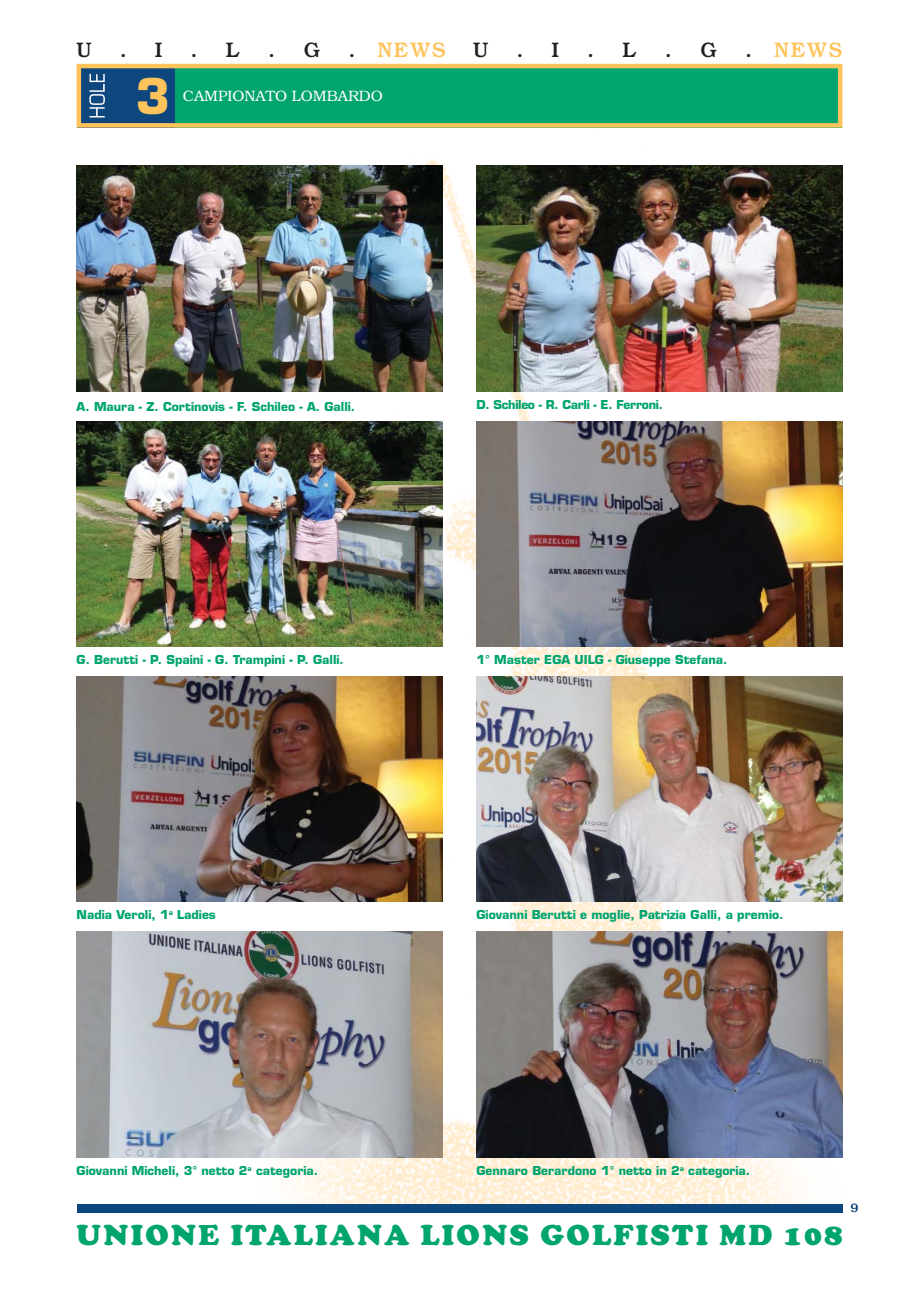
<style>
.page{position:relative;width:919px;height:1289px;background:#fff}
.page>*{position:absolute;margin:0;border:0;box-sizing:border-box;transform-origin:0 0}
.t1{font:700 48px "Eurostile LT Std";color:#fec35a}
.t2{font:28.5px "Cooper Black Std";letter-spacing:.085em;color:#00a46f}
.t3{font:500 21px "Bookman Std";color:#231f20}
.t4{font:500 21px "Bookman Std";letter-spacing:.065em;color:#fec35a}
.t5{font:300 15px "Bookman Std";color:#fff}
.t6{font:700 12px "Eurostile LT Std";color:#00a46f}
.t7{font:700 12px "Eurostile LT Std";letter-spacing:-.025em;color:#00a46f}
.t8{font:300 12px "Bookman Std";color:#0e467e}
.s1{color:#231f20}
</style>
<div class="page">
<img style="left:255px;top:159px;width:587px;height:1044px">
<div style="left:77px;top:1203px;width:765px;height:9px;background:#0e467e"></div>
<div style="left:174px;top:64px;width:668px;height:64px;background:#00a46f"></div>
<div style="left:77px;top:64px;width:97px;height:64px;background:#0e467e"></div>
<div style="left:77px;top:64px;width:765px;height:64px;border:4px solid #fec35a"></div>
<svg style="left:89px;top:74px;width:16px;height:43px"></svg>
<img style="left:77px;top:931px;width:365px;height:226px">
<img style="left:77px;top:676px;width:365px;height:225px">
<img style="left:476px;top:931px;width:366px;height:226px">
<img style="left:476px;top:166px;width:366px;height:225px">
<img style="left:476px;top:676px;width:366px;height:225px">
<img style="left:476px;top:421px;width:366px;height:225px">
<img style="left:77px;top:421px;width:365px;height:225px">
<img style="left:77px;top:166px;width:365px;height:225px">
<h3 class="t3" style="left:77px;top:42px;width:17px">U</h3>
<h3 class="t3" style="left:120px;top:42px;width:8px">.</h3>
<h3 class="t3" style="left:155px;top:42px;width:9px">I</h3>
<h3 class="t3" style="left:191px;top:42px;width:8px">.</h3>
<h3 class="t3" style="left:226px;top:42px;width:16px">L</h3>
<h3 class="t3" style="left:268px;top:42px;width:8px">.</h3>
<h3 class="t3" style="left:303px;top:42px;width:18px">G</h3>
<h3 class="t4" style="left:348px;top:42px;width:98px"><span class="s1">.</span> NEWS</h3>
<h3 class="t3" style="left:473px;top:42px;width:17px">U</h3>
<h3 class="t3" style="left:516px;top:42px;width:8px">.</h3>
<h3 class="t3" style="left:551px;top:42px;width:9px">I</h3>
<h3 class="t3" style="left:587px;top:42px;width:8px">.</h3>
<h3 class="t3" style="left:622px;top:42px;width:16px">L</h3>
<h3 class="t3" style="left:665px;top:42px;width:8px">.</h3>
<h3 class="t3" style="left:700px;top:42px;width:18px">G</h3>
<h3 class="t4" style="left:745px;top:42px;width:98px"><span class="s1">.</span> NEWS</h3>
<h1 class="t1" style="left:136px;top:74px;width:36px">3</h1>
<p class="t5" style="left:183px;top:90px;width:201px">CAMPIONATO LOMBARDO</p>
<p class="t6" style="left:77px;top:401px;width:280px">A. Maura - Z. Cortinovis - F. Schileo - A. Galli.</p>
<p class="t7" style="left:476px;top:399px;width:188px">D. Schileo - R. Carli - E. Ferroni.</p>
<p class="t6" style="left:77px;top:654px;width:269px">G. Berutti - P. Spaini - G. Trampini - P. Galli.</p>
<p class="t6" style="left:476px;top:654px;width:252px">1° Master EGA UILG - Giuseppe Stefana.</p>
<p class="t6" style="left:77px;top:909px;width:141px">Nadia Veroli, 1<sup>a</sup> Ladies</p>
<p class="t6" style="left:476px;top:909px;width:308px">Giovanni Berutti e moglie, Patrizia Galli, a premio.</p>
<p class="t6" style="left:77px;top:1164px;width:243px">Giovanni Micheli, 3° netto 2<sup>a</sup> categoria.</p>
<p class="t6" style="left:476px;top:1164px;width:275px">Gennaro Berardono 1° netto in 2<sup>a</sup> categoria.</p>
<h2 class="t2" style="left:77px;top:1224px;width:767px">UNIONE ITALIANA LIONS GOLFISTI MD 108</h2>
<p class="t8" style="left:850px;top:1203px;width:9px">9</p>
</div>
